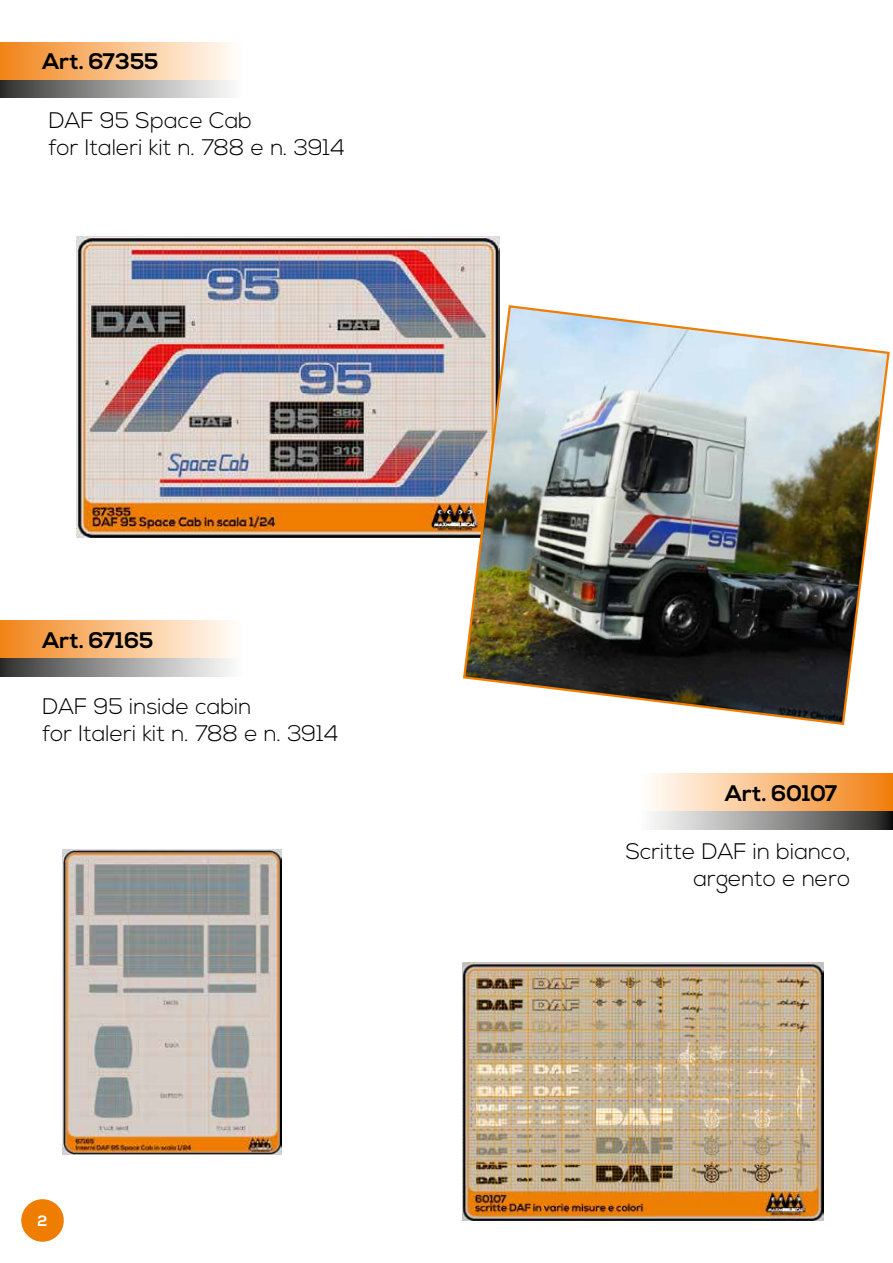
<style>
.page{position:relative;width:893px;height:1263px;background:#fff}
.page>*{position:absolute;margin:0;border:0;box-sizing:border-box;transform-origin:0 0}
.t1{font:300 22.5px/27px "Nexa";color:#000}
.t2{font:700 22.5px "Nexa";color:#000}
.t3{font:700 15px "Nexa";color:#fff}
</style>
<div class="page">
<svg style="left:0;top:79px;width:232px;height:19px;background:#9e9a97"></svg>
<div style="left:0;top:639px;width:242px;height:37px;background:linear-gradient(to right,#373635,#fff)"></div>
<div style="left:21px;top:1199px;width:43px;height:43px;background:#ef7d00;border-radius:50%"></div>
<div style="left:0;top:43px;width:242px;height:36px;background:linear-gradient(to right,#f2851b,#fffffe)"></div>
<div style="left:0;top:621px;width:242px;height:37px;background:linear-gradient(to right,#f2851b,#fffffe)"></div>
<img style="left:76px;top:237px;width:423px;height:301px">
<img style="left:63px;top:849px;width:219px;height:305px">
<img style="left:462px;top:304px;width:428px;height:421px">
<svg style="left:653px;top:811px;width:240px;height:18px;background:#929292"></svg>
<div style="left:638px;top:774px;width:255px;height:37px;background:linear-gradient(to right,#fff,#f18010)"></div>
<img style="left:462px;top:962px;width:362px;height:258px">
<p class="t2" style="left:43px;top:49px;width:117px">Art. 67355</p>
<p class="t1" style="left:49px;top:107px;width:297px">DAF 95 Space Cab<br>for Italeri kit n. 788 e n. 3914</p>
<p class="t2" style="left:43px;top:627px;width:112px">Art. 67165</p>
<p class="t1" style="left:43px;top:694px;width:297px">DAF 95 inside cabin<br>for Italeri kit n. 788 e n. 3914</p>
<p class="t3" style="left:38px;top:1212px;width:11px">2</p>
<p class="t2" style="left:725px;top:780px;width:114px">Art. 60107</p>
<p class="t1" style="left:626px;top:839px;width:226px;text-align:right">Scritte DAF in bianco, argento e nero</p>
</div>
